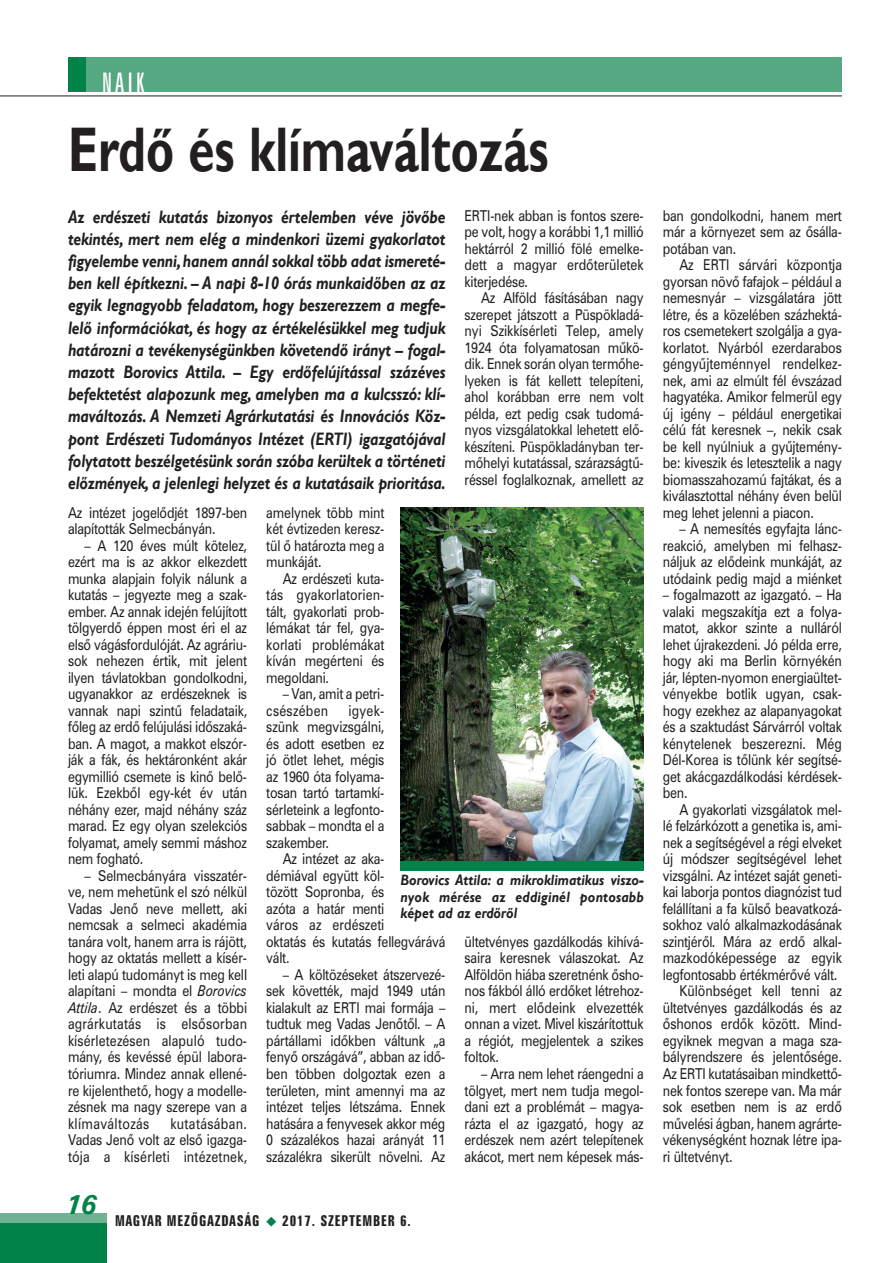
<style>
.page{position:relative;width:893px;height:1263px;background:#fff}
.page>*{position:absolute;margin:0;border:0;box-sizing:border-box;transform-origin:0 0}
.főcím{font:700 63px "Gill Sans";color:#231f20;scale:.75 1}
.rovatcím{font:27px "Zurich X Cn PFL";color:#fff;scale:.9 1}
.t1{font:italic 700 27px "Zurich PFL";color:#008348}
.líd{font:italic 700 18px/22.2px "Gill Sans";letter-spacing:-.01em;color:#231f20;text-align:justify;scale:.85 1}
.kenyér{font:15px/16.5px "Zurich PFL";letter-spacing:-.02em;color:#231f20;text-align:justify;scale:.84 1}
.képaláírás{font:italic 700 15px/16.5px "Gill Sans";letter-spacing:.01em;color:#231f20;text-align:justify;scale:.9 1}
.elsôkenyér{font:15px/16.5px "Zurich PFL";letter-spacing:-.02em;color:#231f20;scale:.84 1}
.főcím-2{font:700 15px "Zurich X Cn PFL";letter-spacing:.055em;color:#231f20}
.s1{font-style:italic}
.s2{color:#008348}
</style>
<div class="page">
<div style="left:0;top:1217px;width:106px;height:46px;background:#008348"></div>
<div style="left:68px;top:57px;width:774px;height:34px;background:#55a881"></div>
<hr style="left:0;top:96px;width:842px;height:1px;background:#231f20">
<div style="left:68px;top:57px;width:17px;height:34px;background:#008348"></div>
<div style="left:0;top:1213px;width:106px;height:9px;background:#6fb392"></div>
<img style="left:401px;top:507px;width:243px;height:354px">
<div style="left:401px;top:861px;width:243px;height:9px;background:#008348"></div>
<p class="rovatcím" style="left:102px;top:68px;width:49px">NAIK</p>
<p class="főcím" style="left:68px;top:112px;width:642px">Erdő és klímaváltozás</p>
<p class="líd" style="left:68px;top:206px;width:446px">Az erdészeti kutatás bizonyos értelemben véve jövőbe tekintés, mert nem elég a mindenkori üzemi gyakorlatot figyelembe venni, hanem annál sokkal több adat ismereté&shy;ben kell építkezni. – A napi 8-10 órás munkaidőben az az egyik legnagyobb feladatom, hogy beszerezzem a megfe&shy;lelő információkat, és hogy az értékelésükkel meg tudjuk határozni a tevékenységünkben követendő irányt – fogal&shy;mazott Borovics Attila. – Egy erdőfelújítással százéves befektetést alapozunk meg, amelyben ma a kulcsszó: klí&shy;maváltozás. A Nemzeti Agrárkutatási és Innovációs Köz&shy;pont Erdészeti Tudományos Intézet (ERTI) igazgatójával folytatott beszélgetésünk során szóba kerültek a történeti előzmények, a jelenlegi helyzet és a kutatásaik prioritása.</p>
<p class="kenyér" style="left:465px;top:207px;width:215px">ERTI-nek abban is fontos szere&shy;pe volt, hogy a korábbi 1,1 millió hektárról 2 millió fölé emelke&shy;dett a magyar erdőterületek kiterjedése.</p>
<p class="kenyér" style="left:465px;top:290px;width:215px;text-indent:16px">Az Alföld fásításában nagy szerepet játszott a Püspökladá&shy;nyi Szikkísérleti Telep, amely 1924 óta folyamatosan műkö&shy;dik. Ennek során olyan termőhe&shy;lyeken is fát kellett telepíteni, ahol korábban erre nem volt példa, ezt pedig csak tudomá&shy;nyos vizsgálatokkal lehetett elő&shy;készíteni. Püspökladányban ter&shy;mőhelyi kutatással, szárazságtű&shy;réssel foglalkoznak, amellett az</p>
<p class="elsôkenyér" style="left:68px;top:504px;width:215px">Az intézet jogelődjét 1897-ben alapították Selmecbányán.</p>
<p class="kenyér" style="left:68px;top:537px;width:215px;text-indent:16px">– A 120 éves múlt kötelez, ezért ma is az akkor elkezdett munka alapjain folyik nálunk a kutatás – jegyezte meg a szak&shy;ember. Az annak idején felújított tölgyerdő éppen most éri el az első vágásfordulóját. Az agráriu&shy;sok nehezen értik, mit jelent ilyen távlatokban gondolkodni, ugyanakkor az erdészeknek is vannak napi szintű feladataik, főleg az erdő felújulási időszaká&shy;ban. A magot, a makkot elszór&shy;ják a fák, és hektáronként akár egymillió csemete is kinő belő&shy;lük. Ezekből egy-két év után néhány ezer, majd néhány száz marad. Ez egy olyan szelekciós folyamat, amely semmi máshoz nem fogható.</p>
<p class="kenyér" style="left:68px;top:867px;width:215px;text-indent:16px">– Selmecbányára visszatér&shy;ve, nem mehetünk el szó nélkül Vadas Jenő neve mellett, aki nemcsak a selmeci akadémia tanára volt, hanem arra is rájött, hogy az oktatás mellett a kísér&shy;leti alapú tudományt is meg kell alapítani – mondta el <span class="s1">Borovics Attila</span>. Az erdészet és a többi agrárkutatás is elsősorban kísérletezésen alapuló tudo&shy;mány, és kevéssé épül labora&shy;tóriumra. Mindez annak ellené&shy;re kijelenthető, hogy a modelle&shy;zésnek ma nagy szerepe van a klímaváltozás</p>
<p class="kenyér" style="left:68px;top:1115px;width:215px;text-indent:102px">kutatásában.<br>Vadas Jenő volt az első igazga&shy;tója a kísérleti intézetnek,</p>
<p class="kenyér" style="left:266px;top:504px;width:142px">amelynek több mint két évtizeden keresz&shy;tül ő határozta meg a munkáját.</p>
<p class="kenyér" style="left:266px;top:570px;width:142px;text-indent:16px">Az erdészeti kuta&shy;tás gyakorlatorien&shy;tált, gyakorlati prob&shy;lémákat tár fel, gya&shy;korlati problémákat kíván megérteni és megoldani.</p>
<p class="kenyér" style="left:266px;top:686px;width:141px;text-indent:16px">– Van, amit a petri&shy;csészében</p>
<p class="kenyér" style="left:266px;top:702px;width:142px;text-indent:82px">igyek&shy;szünk megvizsgálni, és adott esetben ez jó ötlet lehet, mégis az 1960 óta folyama&shy;tosan tartó tartamkí&shy;sérleteink a legfonto&shy;sabbak – mondta el a szakember.</p>
<p class="kenyér" style="left:266px;top:851px;width:215px;text-align:left;text-indent:16px">Az intézet az aka-<br>démiával együtt köl-<br>tözött Sopronba, és<br>azóta a határ menti<br>város az erdészeti<br>oktatás és kutatás fellegvárává vált.</p>
<p class="kenyér" style="left:266px;top:966px;width:215px;text-indent:16px">– A költözéseket átszervezé&shy;sek követték, majd 1949 után kialakult az ERTI mai formája – tudtuk meg Vadas Jenőtől. – A pártállami időkben váltunk „a fenyő országává”, abban az idő&shy;ben többen dolgoztak ezen a területen, mint amennyi ma az intézet teljes létszáma. Ennek hatására a fenyvesek akkor még 0 százalékos hazai arányát 11 százalékra sikerült növelni. Az</p>
<p class="képaláírás" style="left:401px;top:872px;width:272px">Borovics Attila: a mikroklimatikus viszo&shy;nyok mérése az eddiginél pontosabb képet ad az erdőről</p>
<p class="kenyér" style="left:465px;top:933px;width:215px">ültetvényes gazdálkodás kihívá&shy;saira keresnek válaszokat. Az Alföldön hiába szeretnénk ősho&shy;nos fákból álló erdőket létrehoz&shy;ni, mert elődeink elvezették onnan a vizet. Mivel kiszárítottuk a régiót, megjelentek a szikes foltok.</p>
<p class="kenyér" style="left:465px;top:1065px;width:215px;text-indent:16px">– Arra nem lehet ráengedni a tölgyet, mert nem tudja megol&shy;dani ezt a problémát – magya&shy;rázta el az igazgató, hogy az erdészek nem azért telepítenek akácot, mert nem képesek más-</p>
<p class="t1" style="left:67px;top:1188px;width:31px">16</p>
<p class="főcím-2" style="left:115px;top:1212px;width:297px">MAGYAR MEZÔGAZDASÁG <span class="s2">◆</span> 2017. SZEPTEMBER 6.</p>
<p class="kenyér" style="left:663px;top:207px;width:215px">ban gondolkodni, hanem mert már a környezet sem az ősálla&shy;potában van.</p>
<p class="kenyér" style="left:663px;top:257px;width:215px;text-indent:16px">Az ERTI sárvári központja gyorsan növő fafajok – például a nemesnyár – vizsgálatára jött létre, és a közelében százhektá&shy;ros csemetekert szolgálja a gya&shy;korlatot. Nyárból ezerdarabos géngyűjteménnyel rendelkez&shy;nek, ami az elmúlt fél évszázad hagyatéka. Amikor felmerül egy új igény – például energetikai célú fát keresnek –, nekik csak be kell nyúlniuk a gyűjtemény&shy;be: kiveszik és letesztelik a nagy biomasszahozamú fajtákat, és a kiválasztottal néhány éven belül meg lehet jelenni a piacon.</p>
<p class="kenyér" style="left:663px;top:521px;width:215px;text-indent:16px">– A nemesítés egyfajta lánc&shy;reakció, amelyben mi felhasz&shy;náljuk az elődeink munkáját, az utódaink pedig majd a miénket</p>
<p class="kenyér" style="left:663px;top:587px;width:215px">– fogalmazott az igazgató. – Ha valaki megszakítja ezt a folya&shy;matot, akkor szinte a nulláról lehet újrakezdeni. Jó példa erre, hogy aki ma Berlin környékén jár, lépten-nyomon energiaültet&shy;vényekbe botlik ugyan, csak&shy;hogy ezekhez az alapanyagokat és a szaktudást Sárvárról voltak kénytelenek beszerezni. Még Dél-Korea is tőlünk kér segítsé&shy;get akácgazdálkodási kérdések&shy;ben.</p>
<p class="kenyér" style="left:663px;top:801px;width:215px;text-indent:16px">A gyakorlati vizsgálatok mel&shy;lé felzárkózott a genetika is, ami&shy;nek a segítségével a régi elveket új módszer segítségével lehet vizsgálni. Az intézet saját geneti&shy;kai laborja pontos diagnózist tud felállítani a fa külső beavatkozá&shy;sokhoz való alkalmazkodásának szintjéről. Mára az erdő alkal&shy;mazkodóképessége az egyik legfontosabb értékmérővé vált.</p>
<p class="kenyér" style="left:663px;top:983px;width:215px;text-indent:16px">Különbséget kell tenni az ültetvényes gazdálkodás és az őshonos erdők között. Mind&shy;egyiknek megvan a maga sza&shy;bályrendszere és jelentősége.<br>Az ERTI kutatásaiban mindkettő&shy;nek fontos szerepe van. Ma már sok esetben nem is az erdő művelési ágban, hanem agrárte&shy;vékenységként hoznak létre ipa&shy;ri ültetvényt.</p>
</div>
